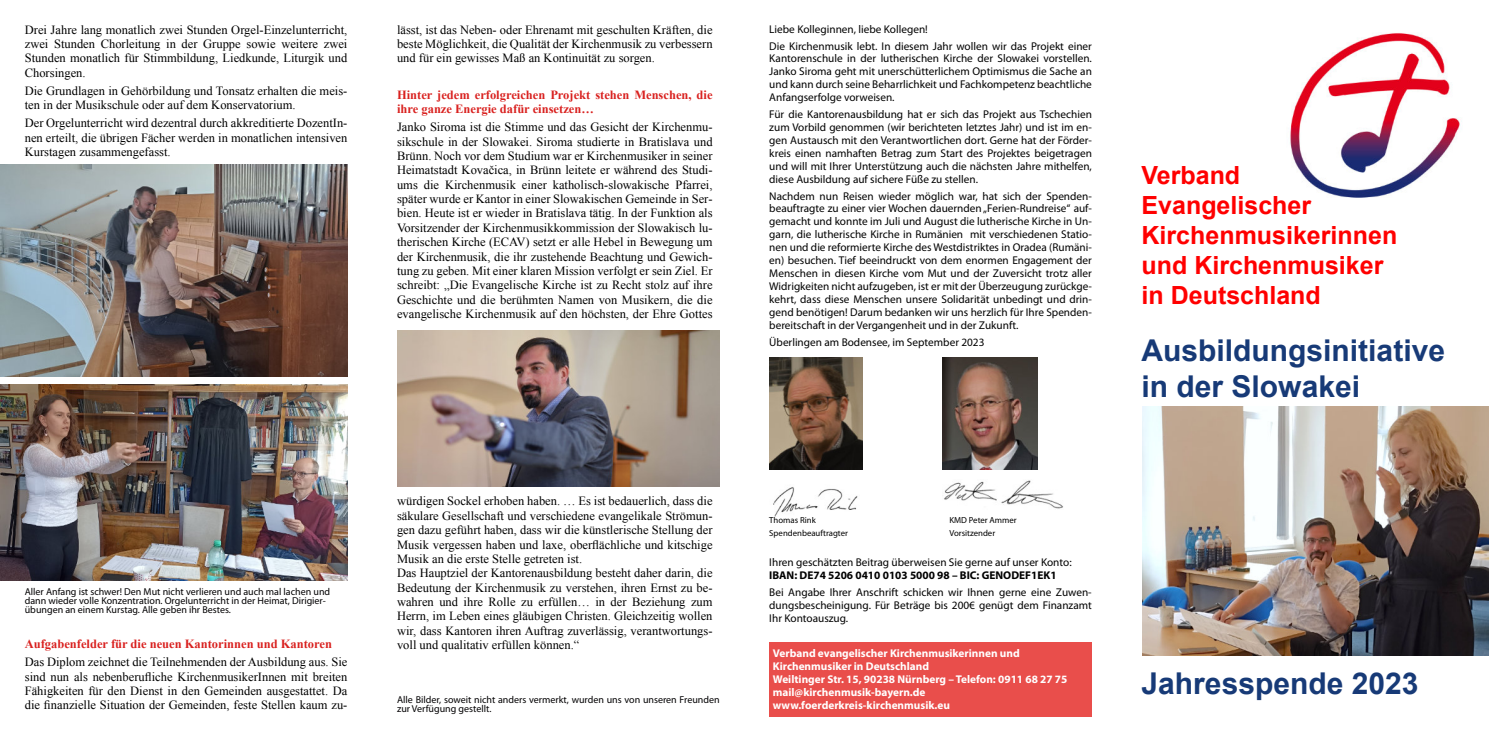
<style>
.page{position:relative;width:1489px;height:745px;background:#fff}
.page>*{position:absolute;margin:0;border:0;box-sizing:border-box;transform-origin:0 0}
.t1{font:700 30px/36px "Arial";color:#173a77}
.t2{font:700 25px/30px "Arial";color:#f00}
.t3{font:12.5px/14.4px "Times New Roman";color:#000;text-align:justify}
.t4{font:700 12.5px/14.4px "Times New Roman";color:#d9211f}
.t5{font:11.25px/13px "Myriad Pro";color:#000;text-align:justify}
.t6{font:700 11.25px/12.9px "Myriad Pro";color:#fff}
.t7{font:700 11.25px "Myriad Pro";color:#000}
.t8{font:10px/9px "Myriad Pro";color:#020102}
.t9{font:8.75px "Myriad Pro";color:#000}
</style>
<div class="page">
<img style="left:1290px;top:33px;width:172px;height:165px">
<img style="left:0;top:384px;width:347px;height:196px">
<img style="left:0;top:165px;width:347px;height:211px">
<div style="left:769px;top:642px;width:322px;height:74px;background:#e94e4b"></div>
<img style="left:773px;top:487px;width:85px;height:29px">
<img style="left:944px;top:480px;width:119px;height:29px">
<img style="left:942px;top:357px;width:95px;height:112px">
<img style="left:769px;top:357px;width:93px;height:112px">
<img style="left:1142px;top:406px;width:346px;height:249px">
<img style="left:397px;top:330px;width:322px;height:156px">
<p class="t3" style="left:25px;top:23px;width:324px">Drei Jahre lang monatlich zwei Stunden Orgel-Einzelunterricht, zwei Stunden Chorleitung in der Gruppe sowie weitere zwei Stunden monatlich für Stimmbildung, Liedkunde, Liturgik und Chorsingen.</p>
<p class="t3" style="left:25px;top:85px;width:324px">Die Grundlagen in Gehörbildung und Tonsatz erhalten die meis&shy;ten in der Musikschule oder auf dem Konservatorium.</p>
<p class="t3" style="left:25px;top:117px;width:324px">Der Orgelunterricht wird dezentral durch akkreditierte DozentIn&shy;nen erteilt, die übrigen Fächer werden in monatlichen intensiven Kurstagen zusammengefasst.</p>
<p class="t3" style="left:397px;top:23px;width:317px">lässt, ist das Neben- oder Ehrenamt mit geschulten Kräften, die beste Möglichkeit, die Qualität der Kirchenmusik zu verbessern und für ein gewisses Maß an Kontinuität zu sorgen.</p>
<p class="t4" style="left:397px;top:88px;width:317px">Hinter jedem erfolgreichen Projekt stehen Menschen, die ihre ganze Energie dafür einsetzen…</p>
<p class="t3" style="left:397px;top:121px;width:317px">Janko Siroma ist die Stimme und das Gesicht der Kirchenmu&shy;sikschule in der Slowakei. Siroma studierte in Bratislava und Brünn. Noch vor dem Studium war er Kirchenmusiker in seiner Heimatstadt Kovačica, in Brünn leitete er während des Studi&shy;ums die Kirchenmusik einer katholisch-slowakische Pfarrei, später wurde er Kantor in einer Slowakischen Gemeinde in Ser&shy;bien. Heute ist er wieder in Bratislava tätig. In der Funktion als Vorsitzender der Kirchenmusikkommission der Slowakisch lu&shy;therischen Kirche (ECAV) setzt er alle Hebel in Bewegung um der Kirchenmusik, die ihr zustehende Beachtung und Gewich&shy;tung zu geben. Mit einer klaren Mission verfolgt er sein Ziel. Er schreibt: „Die Evangelische Kirche ist zu Recht stolz auf ihre Geschichte und die berühmten Namen von Musikern, die die evangelische Kirchenmusik auf den höchsten, der Ehre Gottes</p>
<p class="t8" style="left:25px;top:588px;width:307px">Aller Anfang ist schwer! Den Mut nicht verlieren und auch mal lachen und dann wieder volle Konzentration. Orgelunterricht in der Heimat, Dirigier‐ übungen an einem Kurstag. Alle geben ihr Bestes.</p>
<p class="t4" style="left:25px;top:637px;width:308px">Aufgabenfelder für die neuen Kantorinnen und Kantoren</p>
<p class="t3" style="left:25px;top:655px;width:324px">Das Diplom zeichnet die Teilnehmenden der Ausbildung aus. Sie sind nun als nebenberufliche KirchenmusikerInnen mit breiten Fähigkeiten für den Dienst in den Gemeinden ausgestattet. Da die finanzielle Situation der Gemeinden, feste Stellen kaum zu-</p>
<p class="t3" style="left:397px;top:495px;width:317px;text-align:left">würdigen Sockel erhoben haben. … Es ist bedauerlich, dass die säkulare Gesellschaft und verschiedene evangelikale Strömun&shy;gen dazu geführt haben, dass wir die künstlerische Stellung der Musik vergessen haben und laxe, oberflächliche und kitschige Musik an die erste Stelle getreten ist.<br>Das Hauptziel der Kantorenausbildung besteht daher darin, die Bedeutung der Kirchenmusik zu verstehen, ihren Ernst zu be&shy;wahren und ihre Rolle zu erfüllen… in der Beziehung zum Herrn, im Leben eines gläubigen Christen. Gleichzeitig wollen wir, dass Kantoren ihren Auftrag zuverlässig, verantwortungs&shy;voll und qualitativ erfüllen können.“</p>
<p class="t8" style="left:397px;top:696px;width:324px">Alle Bilder, soweit nicht anders vermerkt, wurden uns von unseren Freunden zur Verfügung gestellt.</p>
<p class="t5" style="left:769px;top:22px;width:324px;line-height:16.8px">Liebe Kolleginnen, liebe Kollegen!<br>Die Kirchenmusik lebt. In diesem Jahr wollen wir das Projekt einer</p>
<p class="t5" style="left:769px;top:53px;width:324px">Kantorenschule in der lutherischen Kirche der Slowakei vorstellen.<br>Janko Siroma geht mit unerschütterlichem Optimismus die Sache an und kann durch seine Beharrlichkeit und Fachkompetenz beachtliche Anfangserfolge vorweisen.</p>
<p class="t5" style="left:769px;top:109px;width:324px">Für die Kantorenausbildung hat er sich das Projekt aus Tschechien zum Vorbild genommen (wir berichteten letztes Jahr) und ist im en‐ gen Austausch mit den Verantwortlichen dort. Gerne hat der Förder‐ kreis einen namhaften Betrag zum Start des Projektes beigetragen und will mit Ihrer Unterstützung auch die nächsten Jahre mithelfen, diese Ausbildung auf sichere Füße zu stellen.</p>
<p class="t5" style="left:769px;top:190px;width:324px">Nachdem nun Reisen wieder möglich war, hat sich der Spenden‐ beauftragte zu einer vier Wochen dauernden „Ferien-Rundreise“ auf‐ gemacht und konnte im Juli und August die lutherische Kirche in Un‐ garn, die lutherische Kirche in Rumänien mit verschiedenen Statio‐ nen und die reformierte Kirche des Westdistriktes in Oradea (Rumäni‐ en) besuchen. Tief beeindruckt von dem enormen Engagement der Menschen in diesen Kirche vom Mut und der Zuversicht trotz aller Widrigkeiten nicht aufzugeben, ist er mit der Überzeugung zurückge‐ kehrt, dass diese Menschen unsere Solidarität unbedingt und drin‐ gend benötigen! Darum bedanken wir uns herzlich für Ihre Spenden‐ bereitschaft in der Vergangenheit und in der Zukunft.</p>
<p class="t5" style="left:769px;top:336px;width:217px">Überlingen am Bodensee, im September 2023</p>
<p class="t9" style="left:769px;top:515px;width:48px">Thomas Rink</p>
<p class="t9" style="left:949px;top:515px;width:69px">KMD Peter Ammer</p>
<p class="t9" style="left:769px;top:529px;width:80px">Spendenbeauftragter</p>
<p class="t9" style="left:949px;top:529px;width:47px">Vorsitzender</p>
<p class="t5" style="left:769px;top:556px;width:304px">Ihren geschätzten Beitrag überweisen Sie gerne auf unser Konto:</p>
<p class="t7" style="left:769px;top:570px;width:289px">IBAN: DE74 5206 0410 0103 5000 98 – BIC: GENODEF1EK1</p>
<p class="t5" style="left:769px;top:586px;width:324px">Bei Angabe Ihrer Anschrift schicken wir Ihnen gerne eine Zuwen&shy;dungsbescheinigung. Für Beträge bis 200€ genügt dem Finanzamt Ihr Kontoauszug.</p>
<p class="t6" style="left:772px;top:647px;width:296px">Verband evangelischer Kirchenmusikerinnen und Kirchenmusiker in Deutschland<br>Weiltinger Str. 15, 90238 Nürnberg – Telefon: 0911 68 27 75 mail@kirchenmusik-bayern.de www.foerderkreis-kirchenmusik.eu</p>
<h2 class="t2" style="left:1141px;top:162px;width:257px">Verband<br>Evangelischer<br>Kirchenmusikerinnen und Kirchenmusiker in Deutschland</h2>
<h1 class="t1" style="left:1141px;top:335px;width:305px">Ausbildungsinitiative in der Slowakei</h1>
<h1 class="t1" style="left:1141px;top:667px;width:278px">Jahresspende 2023</h1>
</div>
